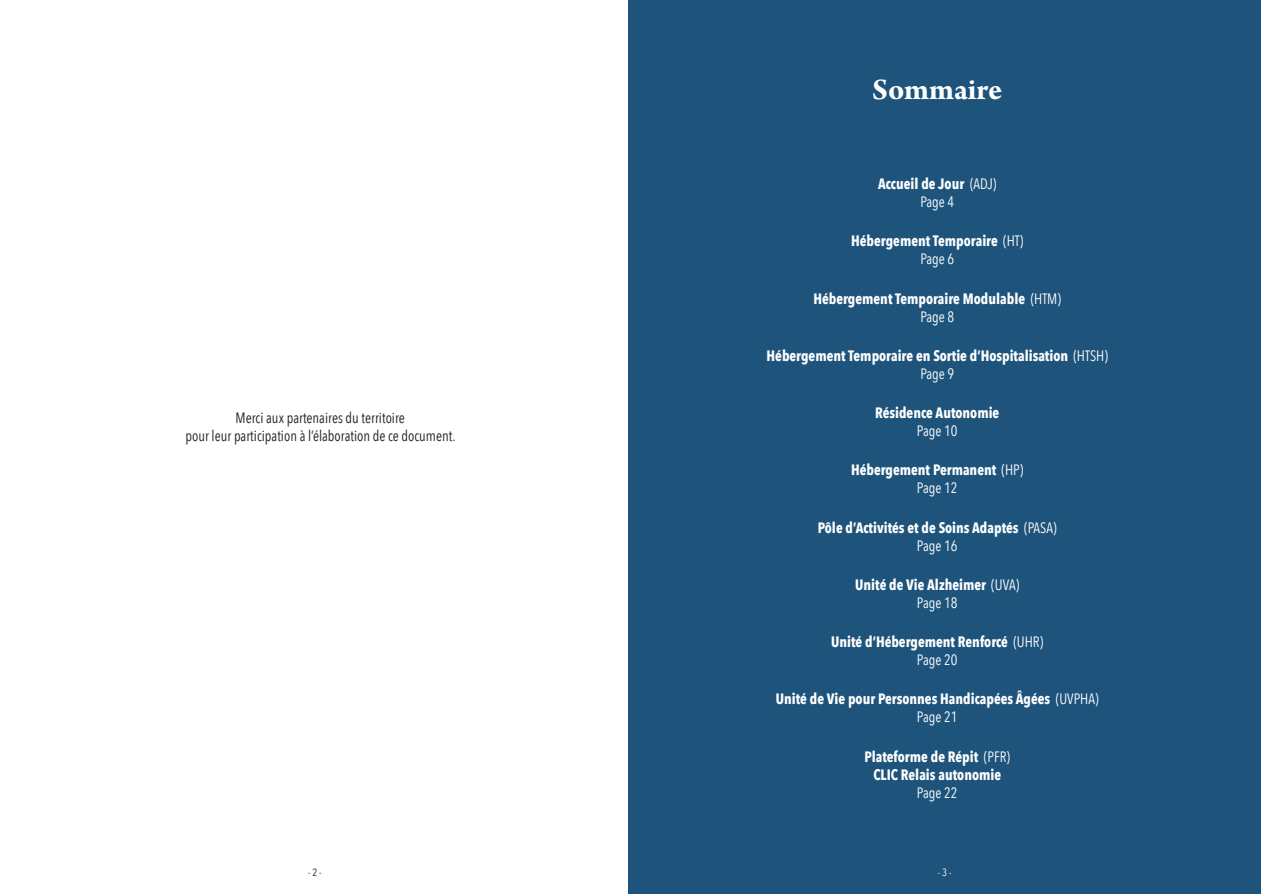
<style>
.page{position:relative;width:1261px;height:894px;background:#fff}
.page>*{position:absolute;margin:0;border:0;box-sizing:border-box;transform-origin:0 0}
.t1{font:700 31.5px "Arno Pro";letter-spacing:-.005em;color:#fff}
.t2{font:700 15px/18px "Avenir Next Condensed";color:#fff;text-align:center;scale:.95 1}
.t3{font:15px/18px "Avenir Next Condensed";color:#231f20;text-align:center;scale:.95 1}
.t4{font:15px "Avenir Next Condensed";color:#fff;scale:.95 1}
.t5{font:10.5px "Avenir Next Condensed";color:#231f20}
.t6{font:10.5px "Avenir Next Condensed";color:#fff}
.s1{font-weight:400}
</style>
<div class="page">
<div style="left:628px;top:0;width:632px;height:894px;background:#1e547c"></div>
<p class="t3" style="left:185px;top:408px;width:286px">Merci aux partenaires du territoire<br>pour leur participation à l’élaboration de ce document.</p>
<p class="t5" style="left:308px;top:864px;width:15px">- 2 -</p>
<h1 class="t1" style="left:872px;top:71px;width:131px">Sommaire</h1>
<p class="t2" style="left:877px;top:175px;width:126px">Accueil de Jour <span class="s1">(ADJ)<br>Page 4</span></p>
<p class="t2" style="left:851px;top:232px;width:183px">Hébergement Temporaire <span class="s1">(HT)<br>Page 6</span></p>
<p class="t2" style="left:813px;top:289px;width:262px">Hébergement Temporaire Modulable <span class="s1">(HTM)<br>Page 8</span></p>
<p class="t2" style="left:766px;top:346px;width:361px">Hébergement Temporaire en Sortie d’Hospitalisation <span class="s1">(HTSH)<br>Page 9</span></p>
<p class="t2" style="left:874px;top:404px;width:132px">Résidence Autonomie</p>
<p class="t4" style="left:916px;top:418px;width:44px">Page 10</p>
<p class="t2" style="left:850px;top:461px;width:183px">Hébergement Permanent <span class="s1">(HP)<br>Page 12</span></p>
<p class="t2" style="left:817px;top:518px;width:253px">Pôle d’Activités et de Soins Adaptés <span class="s1">(PASA)<br>Page 16</span></p>
<p class="t2" style="left:855px;top:575px;width:174px">Unité de Vie Alzheimer <span class="s1">(UVA)<br>Page 18</span></p>
<p class="t2" style="left:831px;top:633px;width:225px">Unité d’Hébergement Renforcé <span class="s1">(UHR)<br>Page 20</span></p>
<p class="t2" style="left:775px;top:690px;width:341px">Unité de Vie pour Personnes Handicapées Âgées <span class="s1">(UVPHA)<br>Page 21</span></p>
<p class="t2" style="left:864px;top:747px;width:155px">Plateforme de Répit <span class="s1">(PFR)<br></span>CLIC Relais autonomie</p>
<p class="t4" style="left:916px;top:779px;width:44px">Page 22</p>
<p class="t6" style="left:937px;top:864px;width:15px">- 3 -</p>
</div>
